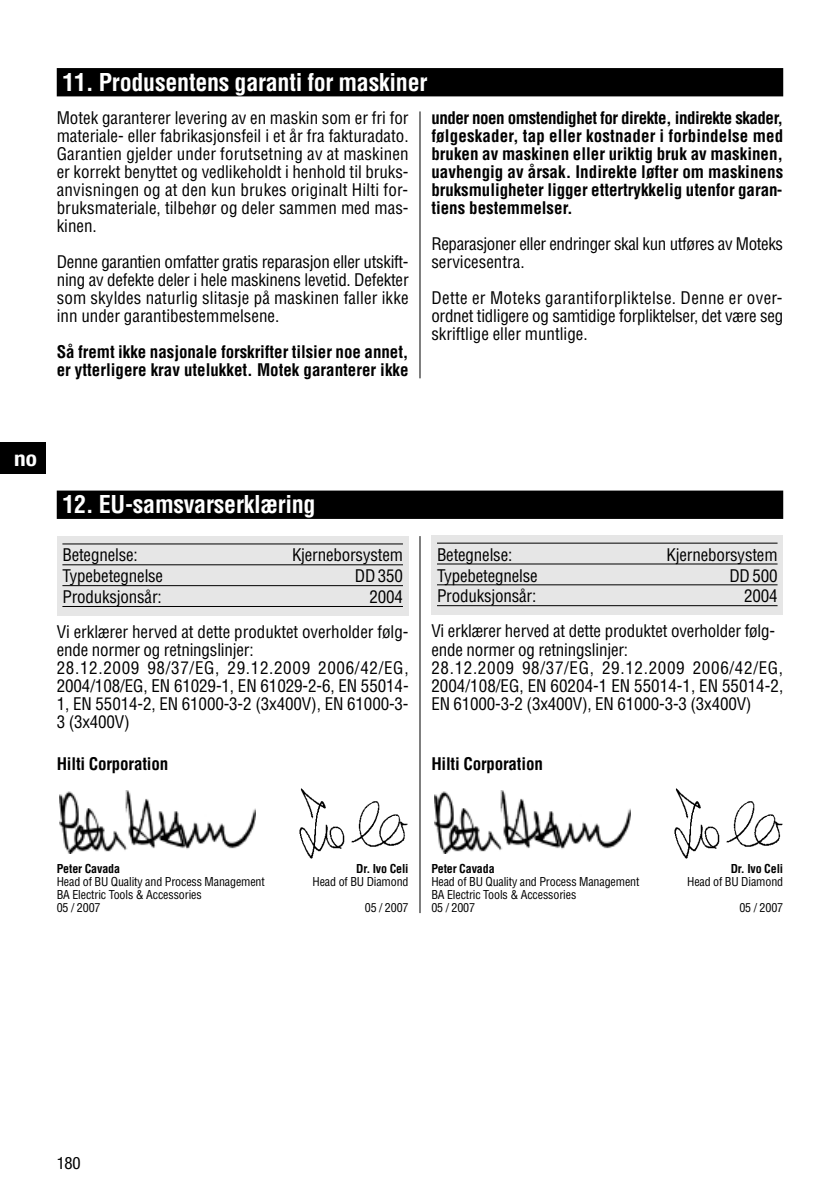
<style>
.page{position:relative;width:840px;height:1191px;background:#fff}
.page>*{position:absolute;margin:0;border:0;box-sizing:border-box;transform-origin:0 0}
.t1{font:700 condensed 24px "Helvetica";letter-spacing:-.01em;color:#fff}
.t2{font:700 condensed 21px "Helvetica Neue";color:#fff;scale:1.1 1}
.t3{font:condensed 17px/18px "Helvetica";letter-spacing:-.01em;color:#000}
.t4{font:700 condensed 17px/18px "Helvetica";letter-spacing:-.005em;color:#000}
.t5{font:condensed 17px "Helvetica Neue";color:#000}
.t6{font:condensed 12px/13px "Helvetica";letter-spacing:-.01em;color:#000}
.t7{font:700 condensed 12px "Helvetica";letter-spacing:-.01em;color:#000}
</style>
<div class="page">
<div style="left:57px;top:490px;width:725px;height:29px;background:#000"></div>
<div style="left:57px;top:536px;width:351px;height:79px;background:#e6e6e6"></div>
<hr style="left:62px;top:543px;width:341px;height:1px;background:#000">
<hr style="left:62px;top:564px;width:341px;height:1px;background:#000">
<hr style="left:62px;top:585px;width:341px;height:1px;background:#000">
<hr style="left:62px;top:606px;width:341px;height:1px;background:#000">
<hr style="left:419px;top:536px;width:1px;height:377px;background:#000">
<div style="left:0;top:442px;width:45px;height:31px;background:#000"></div>
<div style="left:431px;top:535px;width:351px;height:79px;background:#e6e6e6"></div>
<hr style="left:437px;top:542px;width:340px;height:1px;background:#000">
<hr style="left:437px;top:563px;width:340px;height:1px;background:#000">
<hr style="left:437px;top:584px;width:340px;height:1px;background:#000">
<hr style="left:437px;top:605px;width:340px;height:1px;background:#000">
<div style="left:57px;top:68px;width:725px;height:28px;background:#000"></div>
<hr style="left:419px;top:111px;width:1px;height:267px;background:#000">
<img style="left:299px;top:788px;width:108px;height:70px">
<img style="left:60px;top:790px;width:195px;height:63px">
<img style="left:674px;top:788px;width:107px;height:70px">
<img style="left:434px;top:790px;width:195px;height:63px">
<h1 class="t1" style="left:62px;top:68px;width:366px">11. Produsentens garanti for maskiner</h1>
<p class="t3" style="left:57px;top:109px;width:353px;text-align:justify">Motek garanterer levering av en maskin som er fri for materiale- eller fabrikasjonsfeil i et år fra fakturadato.<br>Garantien gjelder under forutsetning av at maskinen er korrekt benyttet og vedlikeholdt i henhold til bruks&shy;anvisningen og at den kun brukes originalt Hilti for&shy;bruksmateriale, tilbehør og deler sammen med mas&shy;kinen.</p>
<p class="t3" style="left:57px;top:253px;width:353px;text-align:justify">Denne garantien omfatter gratis reparasjon eller utskift&shy;ning av defekte deler i hele maskinens levetid. Defekter som skyldes naturlig slitasje på maskinen faller ikke inn under garantibestemmelsene.</p>
<p class="t4" style="left:57px;top:343px;width:353px">Så fremt ikke nasjonale forskrifter tilsier noe annet, er ytterligere krav utelukket. Motek garanterer ikke</p>
<p class="t4" style="left:431px;top:109px;width:353px;text-align:justify">under noen omstendighet for direkte, indirekte skader, følgeskader, tap eller kostnader i forbindelse med bruken av maskinen eller uriktig bruk av maskinen, uavhengig av årsak. Indirekte løfter om maskinens bruksmuligheter ligger ettertrykkelig utenfor garan&shy;tiens bestemmelser.</p>
<p class="t3" style="left:431px;top:235px;width:353px">Reparasjoner eller endringer skal kun utføres av Moteks servicesentra.</p>
<p class="t3" style="left:431px;top:289px;width:353px;text-align:justify">Dette er Moteks garantiforpliktelse. Denne er over&shy;ordnet tidligere og samtidige forpliktelser, det være seg skriftlige eller muntlige.</p>
<p class="t2" style="left:14px;top:450px;width:22px">no</p>
<h1 class="t1" style="left:62px;top:491px;width:254px">12. EU-samsvarserklæring</h1>
<p class="t3" style="left:62px;top:546px;width:77px">Betegnelse:</p>
<p class="t3" style="left:292px;top:546px;width:112px">Kjerneborsystem</p>
<p class="t3" style="left:62px;top:567px;width:102px">Typebetegnelse</p>
<p class="t3" style="left:354px;top:567px;width:50px">DD350</p>
<p class="t3" style="left:62px;top:588px;width:101px">Produksjonsår:</p>
<p class="t3" style="left:369px;top:588px;width:35px">2004</p>
<p class="t3" style="left:57px;top:623px;width:353px">Vi erklærer herved at dette produktet overholder følg&shy;ende normer og retningslinjer:<br>28.12.2009 98/37/EG, 29.12.2009 2006/42/EG, 2004/108/EG, EN 61029-1, EN 61029-2-6, EN 55014- 1, EN 55014-2, EN 61000-3-2 (3x400V), EN 61000-3- 3 (3x400V)</p>
<p class="t4" style="left:57px;top:755px;width:113px">Hilti Corporation</p>
<p class="t3" style="left:437px;top:546px;width:77px">Betegnelse:</p>
<p class="t3" style="left:666px;top:546px;width:112px">Kjerneborsystem</p>
<p class="t3" style="left:437px;top:566px;width:102px">Typebetegnelse</p>
<p class="t3" style="left:729px;top:566px;width:50px">DD500</p>
<p class="t3" style="left:437px;top:587px;width:101px">Produksjonsår:</p>
<p class="t3" style="left:743px;top:587px;width:35px">2004</p>
<p class="t3" style="left:431px;top:622px;width:353px">Vi erklærer herved at dette produktet overholder følg&shy;ende normer og retningslinjer:<br>28.12.2009 98/37/EG, 29.12.2009 2006/42/EG, 2004/108/EG, EN 60204-1 EN 55014-1, EN 55014-2, EN 61000-3-2 (3x400V), EN 61000-3-3 (3x400V)</p>
<p class="t4" style="left:431px;top:755px;width:113px">Hilti Corporation</p>
<p class="t7" style="left:57px;top:861px;width:65px">Peter Cavada</p>
<p class="t7" style="left:356px;top:861px;width:54px">Dr. Ivo Celi</p>
<p class="t6" style="left:57px;top:875px;width:209px">Head of BU Quality and Process Management</p>
<p class="t6" style="left:312px;top:875px;width:97px">Head of BU Diamond</p>
<p class="t6" style="left:57px;top:888px;width:146px">BA Electric Tools &amp; Accessories<br>05 / 2007</p>
<p class="t6" style="left:364px;top:901px;width:45px">05 / 2007</p>
<p class="t7" style="left:431px;top:861px;width:65px">Peter Cavada</p>
<p class="t7" style="left:730px;top:861px;width:54px">Dr. Ivo Celi</p>
<p class="t6" style="left:431px;top:875px;width:209px">Head of BU Quality and Process Management</p>
<p class="t6" style="left:686px;top:875px;width:97px">Head of BU Diamond</p>
<p class="t6" style="left:431px;top:888px;width:146px">BA Electric Tools &amp; Accessories<br>05 / 2007</p>
<p class="t6" style="left:739px;top:901px;width:45px">05 / 2007</p>
<p class="t5" style="left:57px;top:1157px;width:25px">180</p>
</div>
